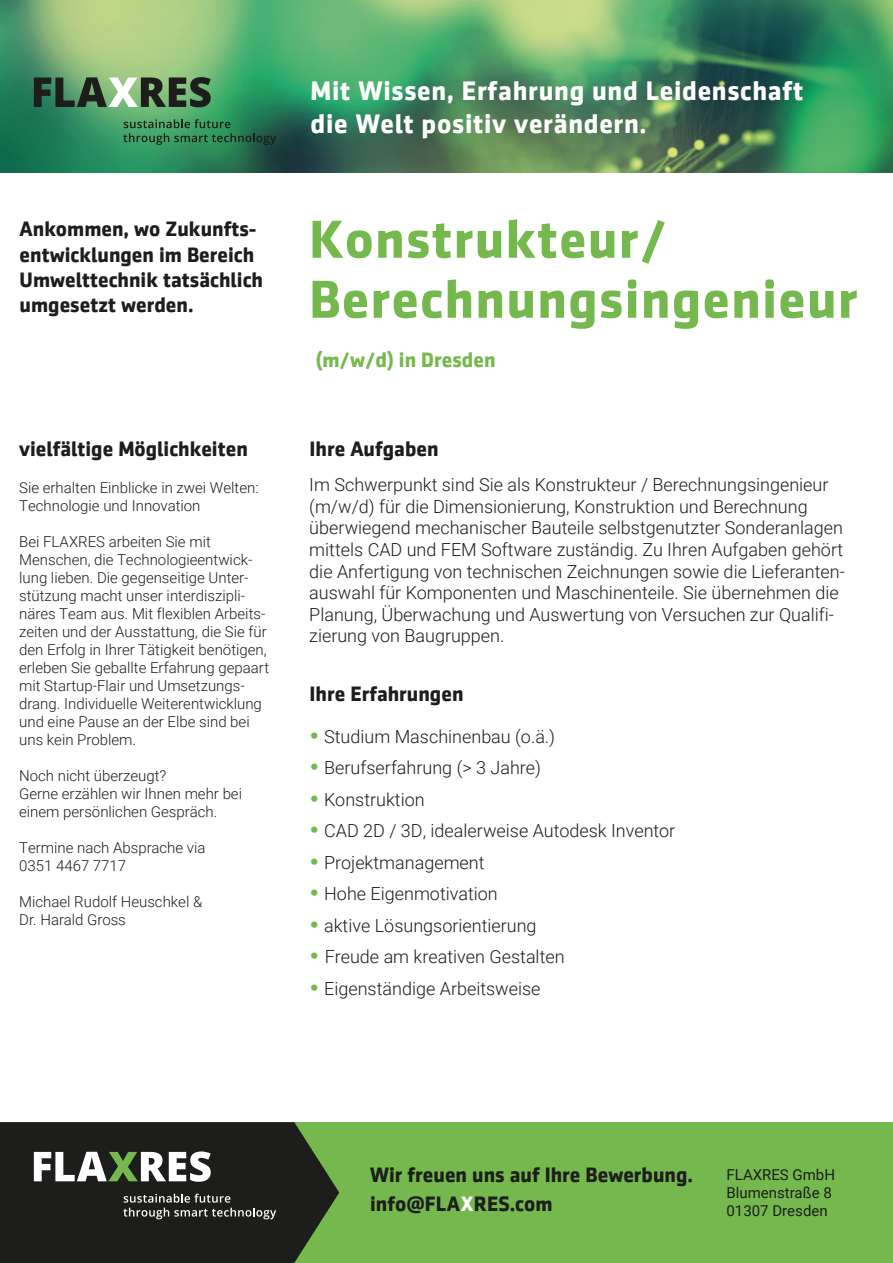
<style>
.page{position:relative;width:893px;height:1263px;background:#fff}
.page>*{position:absolute;margin:0;border:0;box-sizing:border-box;transform-origin:0 0}
.t1{font:700 54px/60px "Sentico Sans DT";letter-spacing:.025em;color:#75b94e}
.t2{font:700 27px/32.4px "Sentico Sans DT";letter-spacing:.025em;color:#fff}
.t3{font:700 21px/25.2px "Sentico Sans DT";color:#1d1d1b}
.t4{font:700 21px "Sentico Sans DT";color:#75b94e}
.t5{font:300 18px/21.6px "Roboto";color:#1d1d1b}
.t6{font:300 15px/18px "Roboto";color:#1d1d1b}
.t7{font:15px/18px "Roboto";color:#1d1d1b}
.s1{font-family:"Sentico Sans DT";font-weight:700;font-size:21px;color:#75b94e}
.s2{color:#fff}
</style>
<div class="page">
<img style="left:0;top:0;width:893px;height:172px">
<svg style="left:34px;top:77px;width:177px;height:30px;background:#567257"></svg>
<svg style="left:123px;top:119px;width:153px;height:26px;background:#317c52"></svg>
<div style="left:0;top:1122px;width:893px;height:141px;background:#75b94e"></div>
<svg style="left:0;top:1122px;width:339px;height:141px;background:#24291f"></svg>
<svg style="left:34px;top:1151px;width:177px;height:31px;background:#8a9086"></svg>
<svg style="left:123px;top:1193px;width:153px;height:26px;background:#464644"></svg>
<p class="t3" style="left:20px;top:216px;width:245px">Ankommen, wo Zukunfts&shy;entwicklungen im Bereich<br>Umwelttechnik tatsächlich umgesetzt werden.</p>
<h2 class="t2" style="left:311px;top:75px;width:494px">Mit Wissen, Erfahrung und Leidenschaft die Welt positiv verändern.</h2>
<h1 class="t1" style="left:309px;top:209px;width:550px">Konstrukteur/<br>Berechnungsingenieur</h1>
<p class="t4" style="left:316px;top:347px;width:181px">(m/w/d) in Dresden</p>
<p class="t3" style="left:19px;top:436px;width:230px">vielfältige Möglichkeiten</p>
<p class="t3" style="left:309px;top:436px;width:131px">Ihre Aufgaben</p>
<p class="t6" style="left:19px;top:478px;width:241px">Sie erhalten Einblicke in zwei Welten:<br>Technologie und Innovation</p>
<p class="t6" style="left:19px;top:532px;width:251px">Bei FLAXRES arbeiten Sie mit Menschen, die Technologieentwick&shy;lung lieben. Die gegenseitige Unter&shy;stützung macht unser interdiszipli&shy;näres Team aus. Mit flexiblen Arbeits&shy;zeiten und der Ausstattung, die Sie für den Erfolg in Ihrer Tätigkeit benötigen, erleben Sie geballte Erfahrung gepaart mit Startup-Flair und Umsetzungs&shy;drang. Individuelle Weiterentwicklung und eine Pause an der Elbe sind bei uns kein Problem.</p>
<p class="t6" style="left:19px;top:766px;width:224px">Noch nicht überzeugt?<br>Gerne erzählen wir Ihnen mehr bei einem persönlichen Gespräch.</p>
<p class="t6" style="left:19px;top:838px;width:188px">Termine nach Absprache via<br>0351 4467 7717</p>
<p class="t6" style="left:19px;top:892px;width:185px">Michael Rudolf Heuschkel &amp;<br>Dr. Harald Gross</p>
<p class="t5" style="left:309px;top:473px;width:537px">Im Schwerpunkt sind Sie als Konstrukteur / Berechnungsingenieur (m/w/d) für die Dimensionierung, Konstruktion und Berechnung überwiegend mechanischer Bauteile selbstgenutzter Sonderanlagen mittels CAD und FEM Software zuständig. Zu Ihren Aufgaben gehört die Anfertigung von technischen Zeichnungen sowie die Lieferanten&shy;auswahl für Komponenten und Maschinenteile. Sie übernehmen die Planung, Überwachung und Auswertung von Versuchen zur Qualifi&shy;zierung von Baugruppen.</p>
<p class="t3" style="left:309px;top:681px;width:155px">Ihre Erfahrungen</p>
<p class="t5" style="left:309px;top:725px;width:247px"><span class="s1">•</span> Studium Maschinenbau (o.ä.)</p>
<p class="t5" style="left:309px;top:756px;width:233px"><span class="s1">•</span> Berufserfahrung (&gt; 3 Jahre)</p>
<p class="t5" style="left:309px;top:788px;width:117px"><span class="s1">•</span> Konstruktion</p>
<p class="t5" style="left:309px;top:819px;width:368px"><span class="s1">•</span> CAD 2D / 3D, idealerweise Autodesk Inventor</p>
<p class="t5" style="left:309px;top:851px;width:177px"><span class="s1">•</span> Projektmanagement</p>
<p class="t5" style="left:309px;top:882px;width:190px"><span class="s1">•</span> Hohe Eigenmotivation</p>
<p class="t5" style="left:309px;top:914px;width:229px"><span class="s1">•</span> aktive Lösungsorientierung</p>
<p class="t5" style="left:309px;top:945px;width:257px"><span class="s1">•</span> Freude am kreativen Gestalten</p>
<p class="t5" style="left:309px;top:977px;width:233px"><span class="s1">•</span> Eigenständige Arbeitsweise</p>
<p class="t3" style="left:370px;top:1162px;width:324px">Wir freuen uns auf Ihre Bewerbung.</p>
<p class="t7" style="left:726px;top:1165px;width:110px">FLAXRES GmbH<br>Blumenstraße 8<br>01307 Dresden</p>
<p class="t3" style="left:370px;top:1191px;width:184px">info@FLA<span class="s2">X</span>RES.com</p>
</div>
